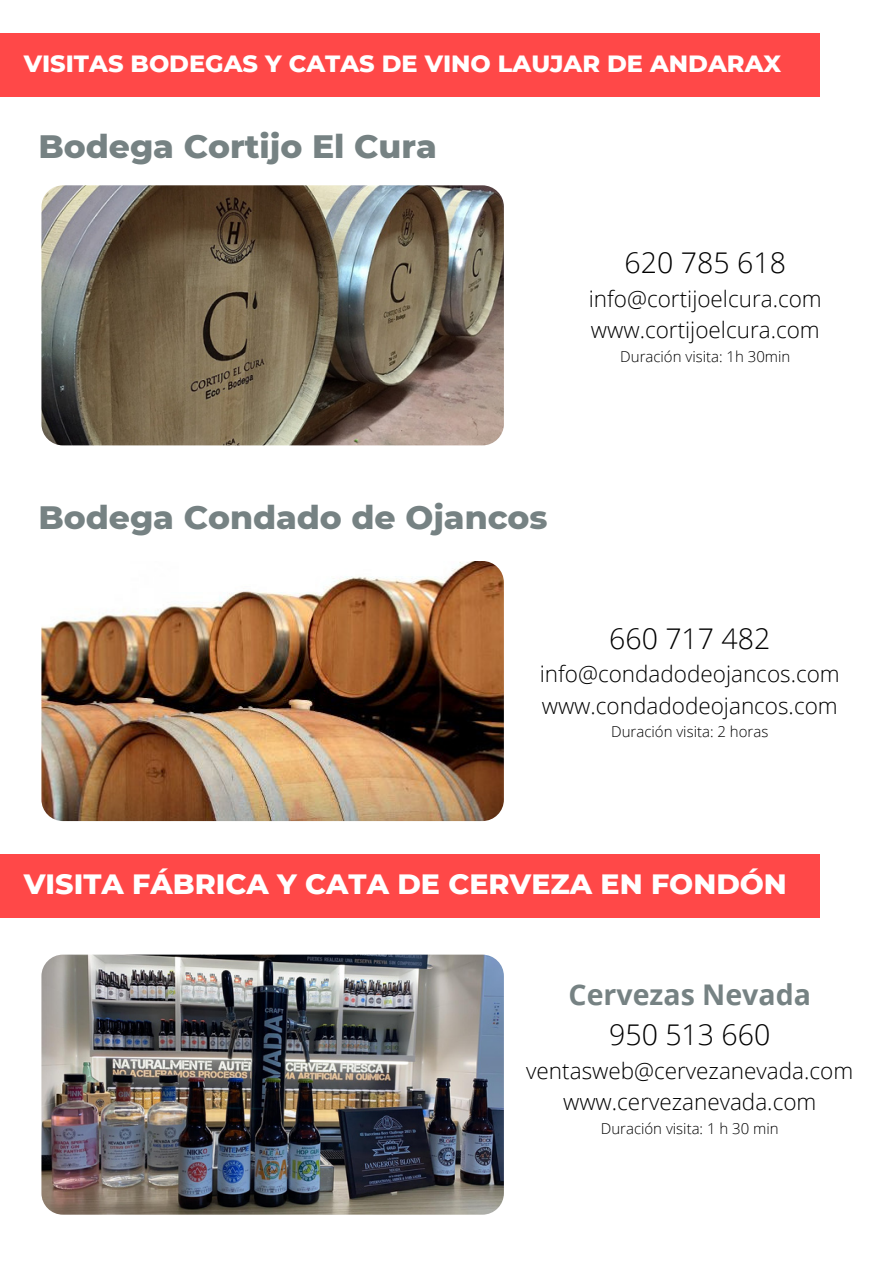
<style>
.page{position:relative;width:893px;height:1264px;background:#fff}
.page>*{position:absolute;margin:0;border:0;box-sizing:border-box;transform-origin:0 0}
.t1{font:800 33px "Montserrat";color:#768283}
.t2{font:800 28.5px "Montserrat";color:#fff}
.t3{font:300 28.5px "Open Sans";color:#000}
.t4{font:700 28.5px "Open Sans";color:#768283}
.t5{font:800 24px "Montserrat";color:#fff}
.t6{font:300 22.5px "Open Sans";color:#000}
.t7{font:300 15px "Open Sans";color:#000}
</style>
<div class="page">
<div style="left:0;top:33px;width:819px;height:63px;background:#ff4848"></div>
<div style="left:0;top:854px;width:819px;height:63px;background:#ff4848"></div>
<img style="left:41px;top:185px;width:463px;height:260px;border-radius:22px">
<img style="left:41px;top:561px;width:463px;height:260px;border-radius:22px">
<img style="left:41px;top:954px;width:463px;height:260px;border-radius:22px">
<p class="t5" style="left:24px;top:49px;width:758px">VISITAS BODEGAS Y CATAS DE VINO LAUJAR DE ANDARAX</p>
<p class="t1" style="left:38px;top:126px;width:400px">Bodega Cortijo El Cura</p>
<p class="t3" style="left:624px;top:242px;width:163px">620 785 618</p>
<p class="t6" style="left:588px;top:282px;width:234px">info@cortijoelcura.com</p>
<p class="t6" style="left:590px;top:314px;width:230px">www.cortijoelcura.com</p>
<p class="t7" style="left:620px;top:346px;width:172px">Duración visita: 1h 30min</p>
<p class="t1" style="left:38px;top:497px;width:511px">Bodega Condado de Ojancos</p>
<p class="t3" style="left:609px;top:618px;width:163px">660 717 482</p>
<p class="t6" style="left:539px;top:658px;width:301px">info@condadodeojancos.com</p>
<p class="t6" style="left:541px;top:689px;width:297px">www.condadodeojancos.com</p>
<p class="t7" style="left:611px;top:721px;width:159px">Duración visita: 2 horas</p>
<p class="t2" style="left:24px;top:866px;width:764px">VISITA FÁBRICA Y CATA DE CERVEZA EN FONDÓN</p>
<p class="t4" style="left:568px;top:974px;width:244px">Cervezas Nevada</p>
<p class="t3" style="left:609px;top:1014px;width:163px">950 513 660</p>
<p class="t6" style="left:526px;top:1054px;width:328px">ventasweb@cervezanevada.com</p>
<p class="t6" style="left:563px;top:1085px;width:255px">www.cervezanevada.com</p>
<p class="t7" style="left:600px;top:1117px;width:179px">Duración visita: 1 h 30 min</p>
</div>
